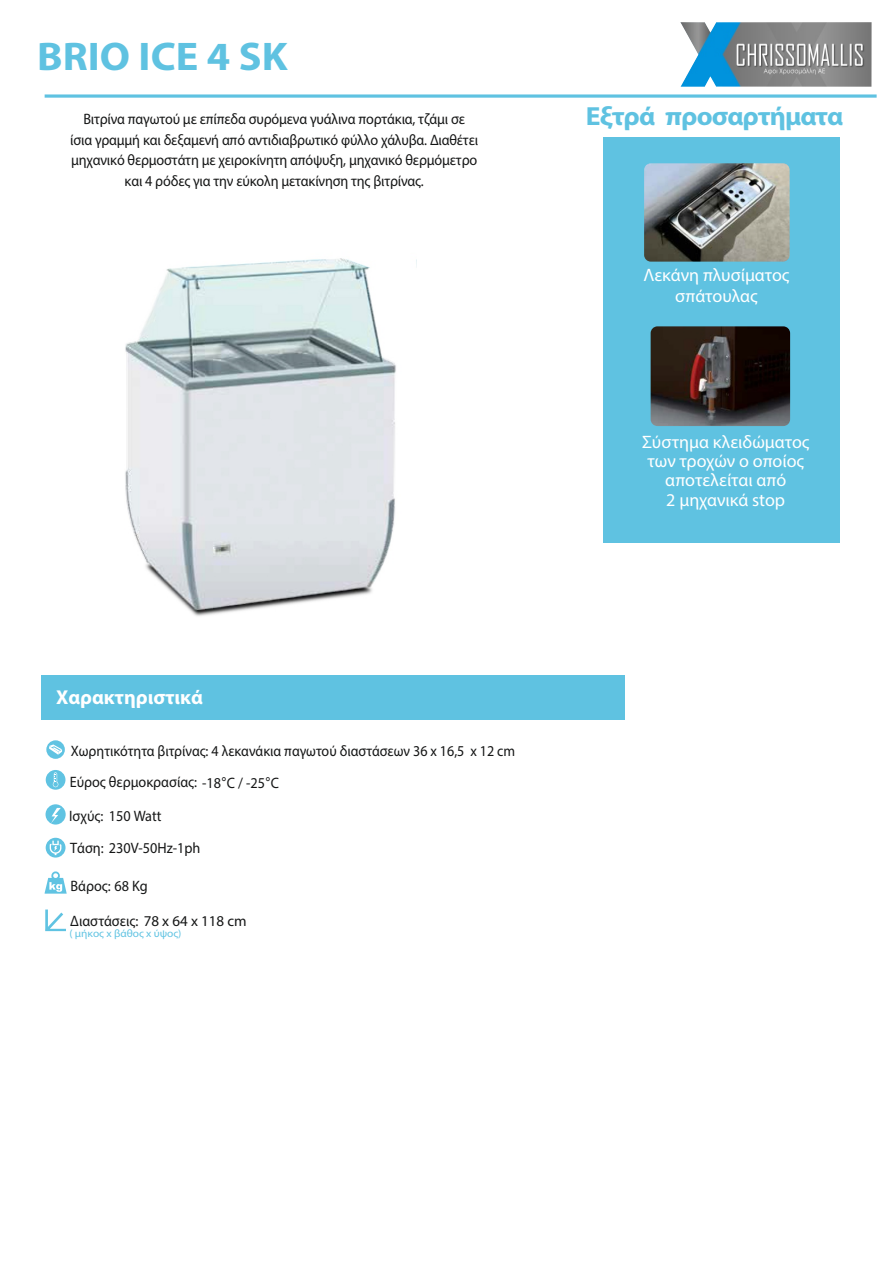
<style>
.page{position:relative;width:893px;height:1263px;background:#fff}
.page>*{position:absolute;margin:0;border:0;box-sizing:border-box;transform-origin:0 0}
.t1{font:700 40.05px "Myriad Pro";color:#5fc2e1;scale:1.05 1}
.t2{font:700 26.25px "Myriad Pro";letter-spacing:-.03em;color:#5fc2e1;scale:1.05 1}
.t3{font:700 20.1px "Myriad Pro";color:#fff}
.t4{font:18px/19.2px "Myriad Pro";color:#fff;text-align:center}
.t5{font:15.15px/20.5px "Myriad Pro";letter-spacing:-.01em;color:#151616;text-align:center;scale:.94 1}
.t6{font:15.15px "Myriad Pro";letter-spacing:-.01em;color:#151616;scale:.93 1}
.t7{font:10.8px "Myriad Pro";color:#60c3e2;scale:1.06 1}
.s1{font-family:"Gautami"}
.s2{font-size:15px}
</style>
<div class="page">
<svg style="left:45px;top:94px;width:832px;height:4px;background:#7fcee7"></svg>
<img style="left:680px;top:22px;width:192px;height:65px">
<div style="left:603px;top:138px;width:237px;height:405px;background:#5fc2e1"></div>
<img style="left:649px;top:325px;width:143px;height:103px;border-radius:8px">
<div style="left:647px;top:323px;width:146px;height:106px;border:3px solid #5fc2e1;border-radius:8px"></div>
<img style="left:642px;top:162px;width:149px;height:101px;border-radius:8px">
<div style="left:641px;top:160px;width:152px;height:105px;border:3px solid #5fc2e1;border-radius:8px"></div>
<div style="left:42px;top:675px;width:583px;height:45px;background:#5fc2e1"></div>
<img style="left:125px;top:258px;width:292px;height:358px">
<div style="left:46px;top:804px;width:20px;height:20px;background:#60c3e2;border-radius:50%"></div>
<svg style="left:51px;top:808px;width:10px;height:15px"></svg>
<svg style="left:46px;top:838px;width:20px;height:19px"></svg>
<svg style="left:50px;top:841px;width:11px;height:14px"></svg>
<svg style="left:45px;top:909px;width:21px;height:22px"></svg>
<div style="left:46px;top:770px;width:19px;height:20px;background:#60c3e2;border-radius:50%"></div>
<svg style="left:53px;top:772px;width:5px;height:15px"></svg>
<svg style="left:46px;top:740px;width:19px;height:19px"></svg>
<svg style="left:49px;top:744px;width:13px;height:11px"></svg>
<svg style="left:45px;top:871px;width:22px;height:23px"></svg>
<h1 class="t1" style="left:37px;top:40px;width:240px">BRIO ICE 4 SK</h1>
<p class="t5" style="left:70px;top:110px;width:435px">Βιτρίνα παγωτού με επίπεδα συρόμενα γυάλινα πορτάκια, τζάμι σε<br>ίσια γραμμή και δεξαμενή από αντιδιαβρωτικό φύλλο χάλυβα. Διαθέτει μηχανικό θερμοστάτη με χειροκίνητη απόψυξη, μηχανικό θερμόμετρο και 4 ρόδες για την εύκολη μετακίνηση της βιτρίνας.</p>
<h2 class="t2" style="left:586px;top:106px;width:247px">Εξτρά προσαρτήματα</h2>
<p class="t4" style="left:643px;top:265px;width:148px;line-height:21.6px">Λεκάνη πλυσίματος σπάτουλας</p>
<h3 class="t3" style="left:56px;top:689px;width:148px">Χαρακτηριστικά</h3>
<p class="t6" style="left:71px;top:745px;width:479px">Χωρητικότητα βιτρίνας: 4 λεκανάκια παγωτού διαστάσεων 36 x 16,5 x 12 cm</p>
<p class="t5" style="left:70px;top:773px;width:224px">Εύρος θερμοκρασίας: -18<span class="s1">°</span>C / -25<span class="s1">°</span>C</p>
<p class="t5" style="left:69px;top:801px;width:141px;line-height:32.1px;text-align:left">Ισχύς: 150 Watt<br>Τάση: 230V-50Hz-1ph</p>
<p class="t5" style="left:71px;top:876px;width:84px">Βάρος: 68 Kg</p>
<p class="t5" style="left:70px;top:911px;width:189px">Διαστάσεις: <span class="s2">78 x 64 x 118 cm</span></p>
<p class="t7" style="left:69px;top:929px;width:107px">( μήκος x βάθος x ύψος)</p>
<p class="t4" style="left:642px;top:434px;width:169px">Σύστημα κλειδώματος των τροχών ο οποίος αποτελείται από<br>2 μηχανικά stop</p>
</div>
